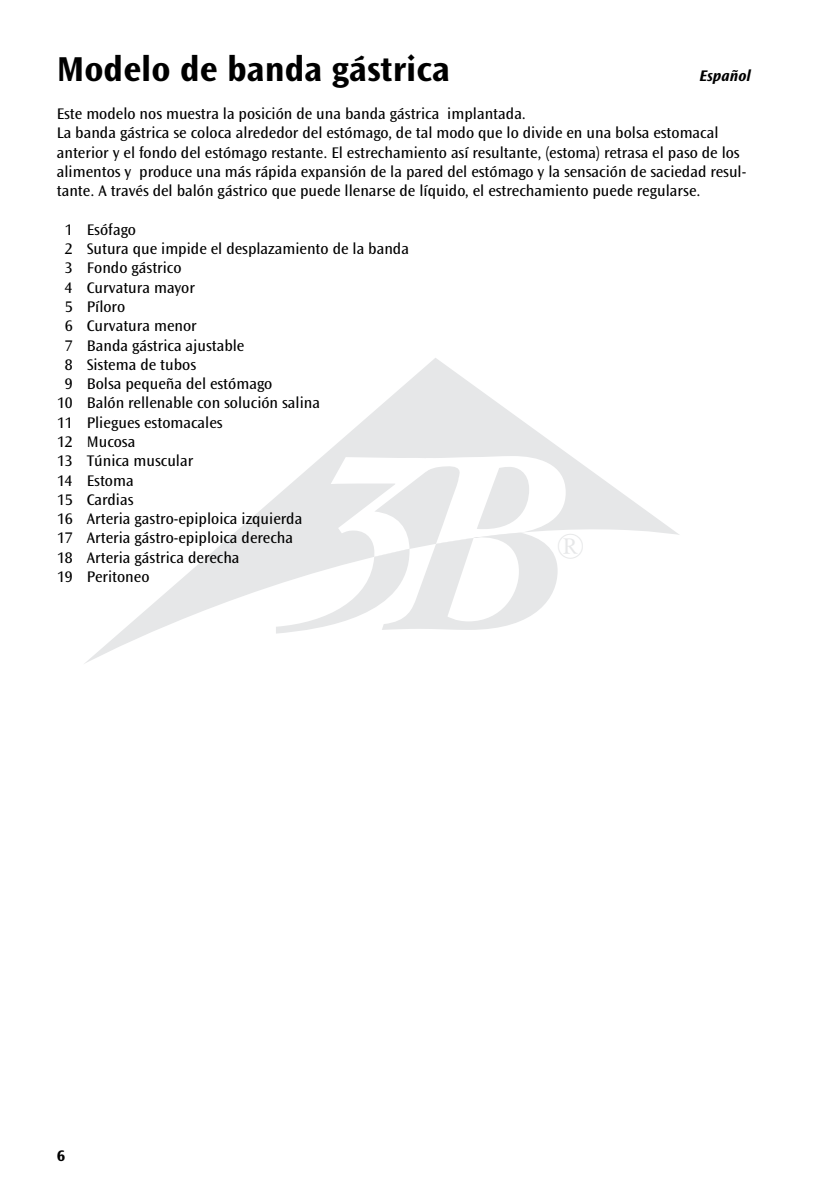
<style>
.page{position:relative;width:836px;height:1191px;background:#fff}
.page>*{position:absolute;margin:0;border:0;box-sizing:border-box;transform-origin:0 0}
.t1{font:36.2px "Perpetua";color:#e6e7e8}
.t2{font:700 36px "Ocean Sans Std";color:#000}
.t3{font:16px/19.2px "Ocean Sans Std";color:#000}
.t4{font:italic 700 16px "Ocean Sans Std";color:#000}
.t5{font:700 16px "Ocean Sans Std";color:#000}
</style>
<div class="page">
<svg style="left:84px;top:358px;width:595px;height:306px"></svg>
<svg style="left:276px;top:456px;width:289px;height:177px"></svg>
<h2 class="t2" style="left:57px;top:49px;width:394px">Modelo de banda gástrica</h2>
<p class="t4" style="left:699px;top:66px;width:53px">Español</p>
<p class="t3" style="left:57px;top:104px;width:690px">Este modelo nos muestra la posición de una banda gástrica implantada.<br>La banda gástrica se coloca alrededor del estómago, de tal modo que lo divide en una bolsa estomacal anterior y el fondo del estómago restante. El estrechamiento así resultante, (estoma) retrasa el paso de los alimentos y produce una más rápida expansión de la pared del estómago y la sensación de saciedad resul&shy;tante. A través del balón gástrico que puede llenarse de líquido, el estrechamiento puede regularse.</p>
<p class="t3" style="left:65px;top:220px;width:72px">1 Esófago</p>
<p class="t3" style="left:65px;top:239px;width:345px">2 Sutura que impide el desplazamiento de la banda</p>
<p class="t3" style="left:65px;top:259px;width:118px">3 Fondo gástrico</p>
<p class="t3" style="left:65px;top:278px;width:131px">4 Curvatura mayor</p>
<p class="t3" style="left:65px;top:297px;width:62px">5 Píloro</p>
<p class="t3" style="left:65px;top:316px;width:133px">6 Curvatura menor</p>
<p class="t3" style="left:65px;top:336px;width:181px">7 Banda gástrica ajustable</p>
<p class="t3" style="left:65px;top:355px;width:133px">8 Sistema de tubos</p>
<p class="t3" style="left:65px;top:374px;width:209px">9 Bolsa pequeña del estómago</p>
<p class="t3" style="left:57px;top:394px;width:264px">10 Balón rellenable con solución salina</p>
<p class="t3" style="left:57px;top:413px;width:167px">11 Pliegues estomacales</p>
<p class="t3" style="left:57px;top:432px;width:80px">12 Mucosa</p>
<p class="t3" style="left:57px;top:451px;width:138px">13 Túnica muscular</p>
<p class="t3" style="left:57px;top:471px;width:78px">14 Estoma</p>
<p class="t3" style="left:57px;top:490px;width:78px">15 Cardias</p>
<p class="t3" style="left:57px;top:509px;width:247px">16 Arteria gastro-epiploica izquierda</p>
<p class="t3" style="left:57px;top:529px;width:237px">17 Arteria gástro-epiploica derecha</p>
<p class="t3" style="left:57px;top:548px;width:184px">18 Arteria gástrica derecha</p>
<p class="t3" style="left:57px;top:567px;width:94px">19 Peritoneo</p>
<h1 class="t1" style="left:556px;top:529px;width:29px">®</h1>
<p class="t5" style="left:57px;top:1146px;width:10px">6</p>
</div>
